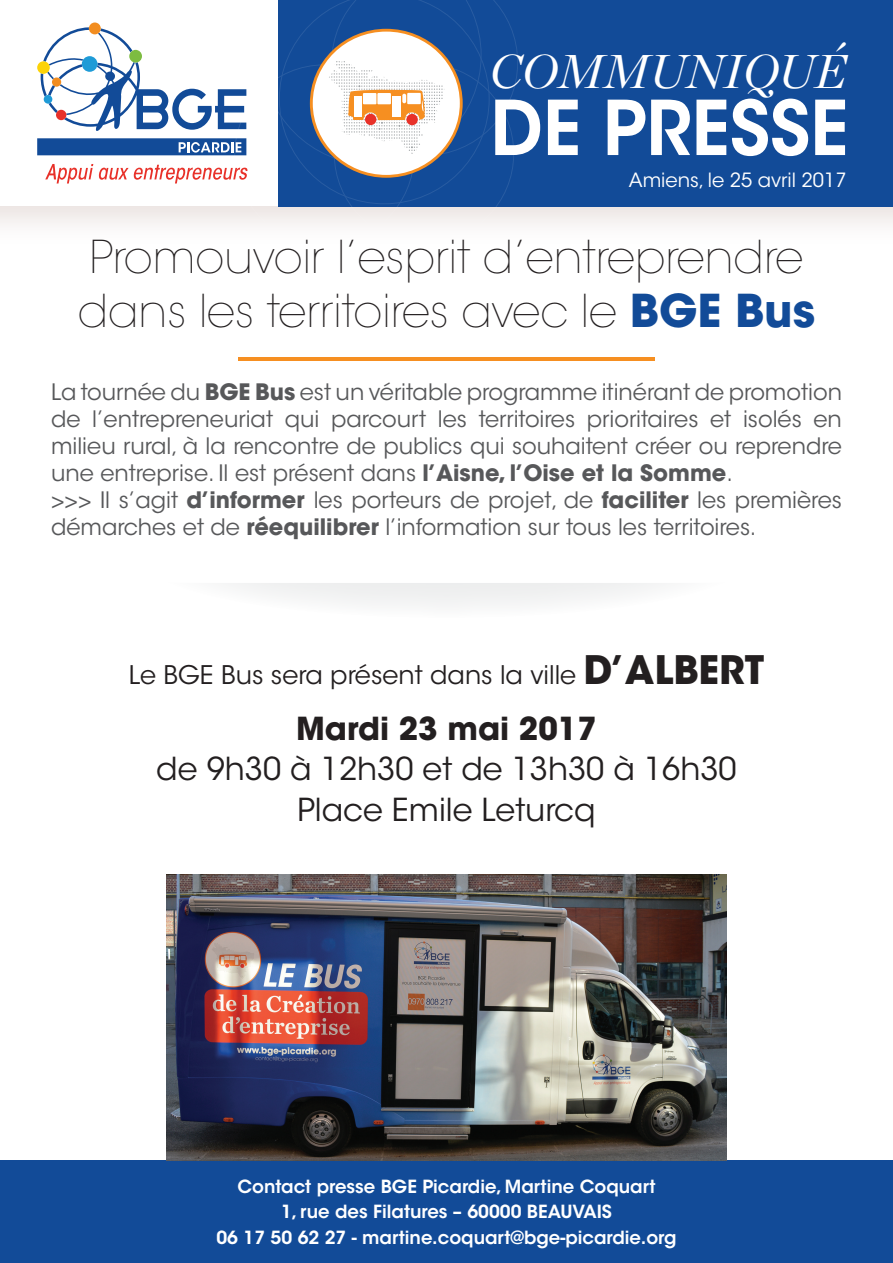
<style>
.page{position:relative;width:893px;height:1263px;background:#fff}
.page>*{position:absolute;margin:0;border:0;box-sizing:border-box;transform-origin:0 0}
.t1{font:600 74.85px "ITC Avant Garde Std";color:#fff;scale:.96 1}
.t2{font:italic 47.25px "Chronicle Display";color:#fff}
.t3{font:200 45px/54px "ITC Avant Garde Std";color:#231f20}
.t4{font:31.5px/40.5px "ITC Avant Garde Std";color:#231f20;text-align:center}
.t5{font:700 31.5px "ITC Avant Garde Std";color:#231f20}
.t6{font:25.5px "ITC Avant Garde Std";color:#231f20}
.t7{font:22.5px/27px "ITC Avant Garde Std";color:#57585a}
.t8{font:19.5px "ITC Avant Garde Std";color:#fff}
.t9{font:600 18px/25.5px "ITC Avant Garde Std";color:#fff;text-align:center}
.s1{font-weight:700;color:#124b98}
.s2{font-weight:700}
.s3{font-weight:700;font-size:39px}
</style>
<div class="page">
<div style="left:144px;top:503px;width:605px;height:115px;background:#f5f5f5;border-radius:50%"></div>
<div style="left:11px;top:467px;width:871px;height:116px;background:#fff"></div>
<div style="left:0;top:0;width:893px;height:246px;background:#b69890;opacity:.3"></div>
<div style="left:0;top:0;width:893px;height:205px;background:#fff"></div>
<svg style="left:45px;top:164px;width:203px;height:19px"></svg>
<svg style="left:41px;top:27px;width:205px;height:104px"></svg>
<div style="left:52px;top:77px;width:9px;height:10px;background:#f28d20;border-radius:50%"></div>
<div style="left:44px;top:95px;width:8px;height:9px;background:#1e9bd7;border-radius:50%"></div>
<div style="left:82px;top:56px;width:15px;height:16px;background:#1e9bd7;border-radius:50%"></div>
<div style="left:89px;top:23px;width:12px;height:11px;background:#f28d20;border-radius:50%"></div>
<div style="left:56px;top:110px;width:10px;height:10px;background:#e83129;border-radius:50%"></div>
<div style="left:37px;top:61px;width:13px;height:13px;background:#fcd308;border-radius:50%"></div>
<div style="left:129px;top:50px;width:13px;height:13px;background:#7dbc41;border-radius:50%"></div>
<div style="left:37px;top:138px;width:209px;height:17px;background:#124b98"></div>
<svg style="left:179px;top:142px;width:62px;height:11px"></svg>
<div style="left:279px;top:0;width:614px;height:206px;background:#124b98"></div>
<svg style="left:278px;top:0;width:240px;height:204px"></svg>
<div style="left:406px;top:114px;width:12px;height:11px;background:#e83129;border-radius:50%"></div>
<div style="left:365px;top:114px;width:11px;height:11px;background:#e83129;border-radius:50%"></div>
<hr style="left:238px;top:357px;width:417px;height:3px;background:#f68f21">
<div style="left:0;top:1160px;width:893px;height:103px;background:#124b98"></div>
<img style="left:166px;top:874px;width:561px;height:286px">
<h2 class="t2" style="left:490px;top:34px;width:358px">COMMUNIQUÉ</h2>
<h1 class="t1" style="left:490px;top:80px;width:375px">DE PRESSE</h1>
<p class="t8" style="left:629px;top:168px;width:219px">Amiens, le 25 avril 2017</p>
<h3 class="t3" style="left:78px;top:231px;width:739px">Promouvoir l’esprit d’entreprendre dans les territoires avec le <span class="s1">BGE Bus</span></h3>
<p class="t7" style="left:51px;top:379px;width:792px">La tournée du <span class="s2">BGE Bus</span> est un véritable programme itinérant de promotion de l’entrepreneuriat qui parcourt les territoires prioritaires et isolés en milieu rural, à la rencontre de publics qui souhaitent créer ou reprendre une entreprise. Il est présent dans <span class="s2">l’Aisne, l’Oise et la Somme</span>.<br>&gt;&gt;&gt; Il s’agit <span class="s2">d’informer</span> les porteurs de projet, de <span class="s2">faciliter</span> les premières démarches et de <span class="s2">réequilibrer</span> l’information sur tous les territoires.</p>
<p class="t6" style="left:129px;top:660px;width:637px">Le BGE Bus sera présent dans la ville <span class="s3">D’ALBERT</span></p>
<h3 class="t5" style="left:296px;top:708px;width:302px">Mardi 23 mai 2017</h3>
<h3 class="t4" style="left:156px;top:749px;width:582px">de 9h30 à 12h30 et de 13h30 à 16h30<br>Place Emile Leturcq</h3>
<p class="t9" style="left:216px;top:1173px;width:462px">Contact presse BGE Picardie, Martine Coquart<br>1, rue des Filatures – 60000 BEAUVAIS<br>06 17 50 62 27 - martine.coquart@bge-picardie.org</p>
</div>
